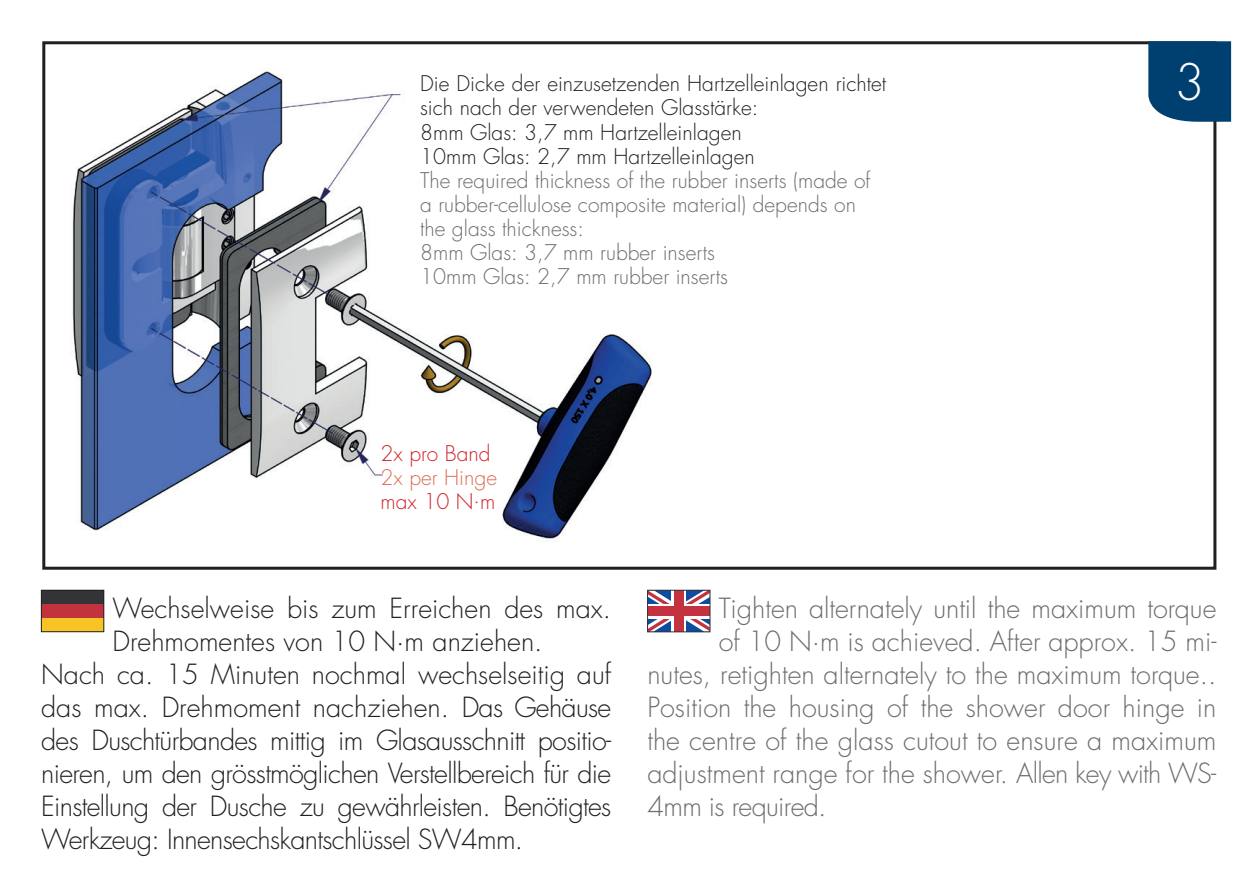
<style>
.page{position:relative;width:1259px;height:892px;background:#fff}
.page>*{position:absolute;margin:0;border:0;box-sizing:border-box;transform-origin:0 0}
.t1{font:300 48.9px "Futura";color:#fff}
.t2{font:300 27px "Futura";color:#6c6d70}
.t3{font:300 27px "Futura";letter-spacing:-.025em;color:#231f20}
.t4{font:300 27px "Futura";color:#231f20}
.t5{font:300 27px "Futura";letter-spacing:-.025em;color:#6c6d70}
.t6{font:300 21px/24px "Futura";color:#6c6d70}
.t7{font:300 21px/24px "Futura";color:#231f20}
.t8{font:300 21px "Futura";color:#d1232a}
.t9{font:300 21px "Futura";color:#dd6c53}
</style>
<div class="page">
<img style="left:72px;top:71px;width:580px;height:468px">
<div style="left:42px;top:41px;width:1174px;height:528px;border:3px solid #231f20"></div>
<svg style="left:649px;top:592px;width:59px;height:38px"></svg>
<svg style="left:671px;top:592px;width:14px;height:38px"></svg>
<svg style="left:649px;top:604px;width:59px;height:14px"></svg>
<div style="left:674px;top:590px;width:9px;height:41px;background:#c3323e"></div>
<div style="left:647px;top:606px;width:63px;height:9px;background:#c3323e"></div>
<div style="left:647px;top:590px;width:63px;height:42px;border:1px solid #323436"></div>
<div style="left:41px;top:618px;width:63px;height:13px;background:#f8c425"></div>
<div style="left:41px;top:604px;width:63px;height:14px;background:#c2333e"></div>
<div style="left:41px;top:590px;width:63px;height:14px;background:#323436"></div>
<div style="left:41px;top:590px;width:63px;height:42px;border:1px solid #231f20"></div>
<svg style="left:1148px;top:41px;width:82px;height:81px;background:#0c4977"></svg>
<p class="t7" style="left:420px;top:72px;width:468px">Die Dicke der einzusetzenden Hartzelleinlagen richtet</p>
<h1 class="t1" style="left:1184px;top:51px;width:32px">3</h1>
<p class="t7" style="left:420px;top:96px;width:340px">sich nach der verwendeten Glasstärke:<br>8mm Glas: 3,7 mm Hartzelleinlagen<br>10mm Glas: 2,7 mm Hartzelleinlagen</p>
<p class="t6" style="left:420px;top:168px;width:452px">The required thickness of the rubber inserts (made of a rubber-cellulose composite material) depends on the glass thickness:<br>8mm Glas: 3,7 mm rubber inserts<br>10mm Glas: 2,7 mm rubber inserts</p>
<h1 class="t1" style="left:1174px;top:51px;width:32px">3</h1>
<p class="t8" style="left:380px;top:439px;width:112px">2x pro Band</p>
<p class="t9" style="left:380px;top:463px;width:118px">2x per Hinge</p>
<p class="t8" style="left:380px;top:487px;width:116px">max 10 N.m</p>
<p class="t4" style="left:112px;top:591px;width:500px">Wechselweise bis zum Erreichen des max.</p>
<p class="t4" style="left:112px;top:624px;width:431px">Drehmomentes von 10 N.m anziehen.</p>
<p class="t4" style="left:41px;top:657px;width:571px">Nach ca. 15 Minuten nochmal wechselseitig auf</p>
<p class="t4" style="left:41px;top:690px;width:571px">das max. Drehmoment nachziehen. Das Gehäuse</p>
<p class="t3" style="left:41px;top:723px;width:571px">des Duschtürbandes mittig im Glasausschnitt positio-</p>
<p class="t3" style="left:41px;top:756px;width:571px">nieren, um den grösstmöglichen Verstellbereich für die</p>
<p class="t3" style="left:41px;top:789px;width:571px">Einstellung der Dusche zu gewährleisten. Benötigtes</p>
<p class="t3" style="left:41px;top:822px;width:483px">Werkzeug: Innensechskantschlüssel SW4mm.</p>
<p class="t2" style="left:718px;top:591px;width:499px">Tighten alternately until the maximum torque</p>
<p class="t2" style="left:718px;top:624px;width:499px">of 10 N·m is achieved. After approx. 15 mi-</p>
<p class="t2" style="left:647px;top:657px;width:570px">nutes, retighten alternately to the maximum torque..</p>
<p class="t2" style="left:647px;top:690px;width:570px">Position the housing of the shower door hinge in</p>
<p class="t2" style="left:647px;top:723px;width:570px">the centre of the glass cutout to ensure a maximum</p>
<p class="t2" style="left:647px;top:756px;width:570px">adjustment range for the shower. Allen key with WS-</p>
<p class="t5" style="left:647px;top:789px;width:181px">4mm is required.</p>
</div>
